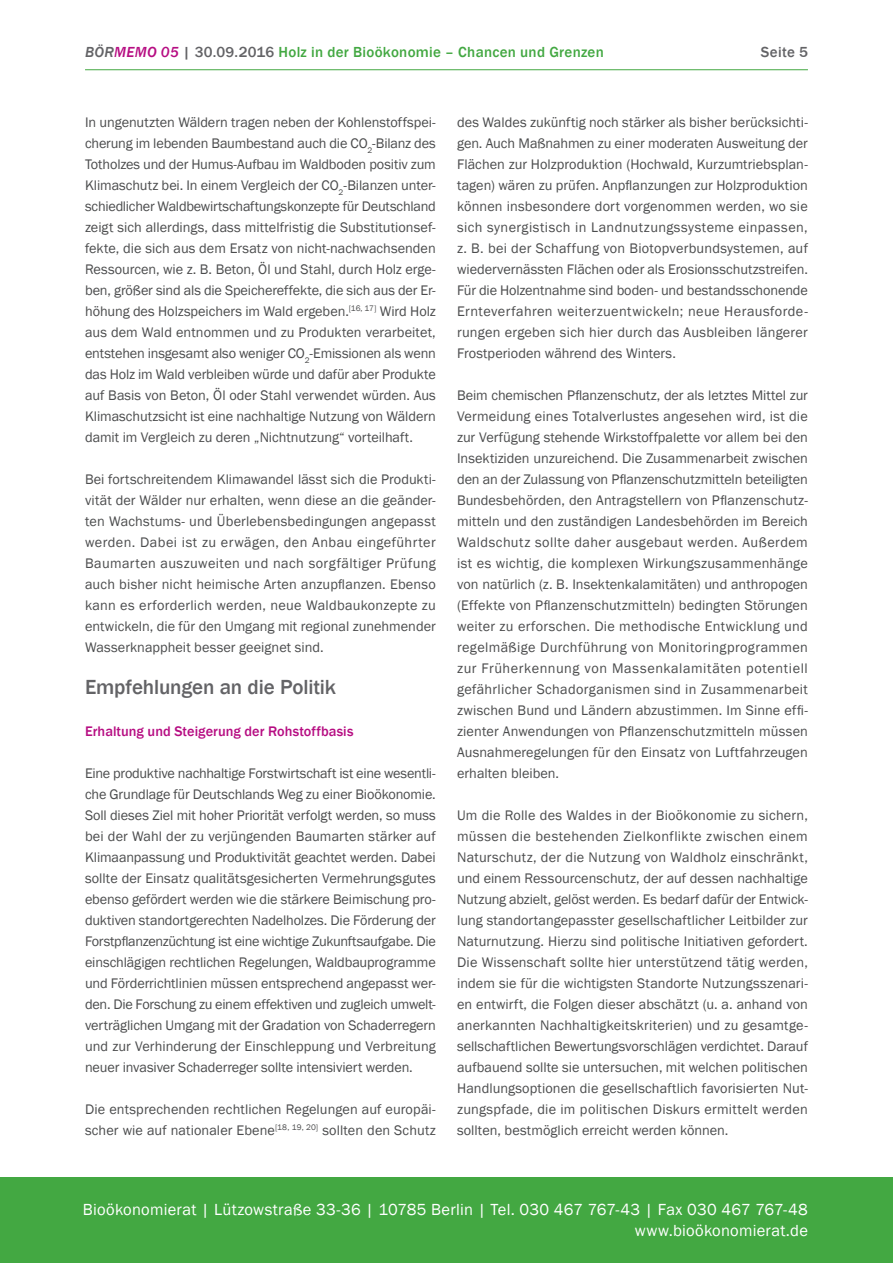
<style>
.page{position:relative;width:893px;height:1263px;background:#fff}
.page>*{position:absolute;margin:0;border:0;box-sizing:border-box;transform-origin:0 0}
.t1{font:500 21px "Franklin Gothic";letter-spacing:-.01em;color:#636366}
.t2{font:16.5px/21px "Franklin Gothic";letter-spacing:.015em;color:#fff;text-align:right}
.t3{font:500 15px "Franklin Gothic";letter-spacing:.02em;color:#43a842}
.t4{font:500 15px "Franklin Gothic";letter-spacing:.02em;color:#636366}
.t5{font:14.25px/21px "Franklin Gothic";color:#4b4c4d;text-align:justify}
.t6{font:500 14.25px "Franklin Gothic";letter-spacing:.005em;color:#b60d82}
.s1{font-style:italic;color:#636366}
.s2{font-style:italic;color:#b60d82}
.s3{color:#636366}
</style>
<div class="page">
<div style="left:0;top:1177px;width:893px;height:86px;background:#43a842"></div>
<hr style="left:85px;top:69px;width:723px;height:1px;background:#43a842">
<p class="t3" style="left:85px;top:42px;width:520px"><span class="s1">BÖR</span><span class="s2">MEMO 05</span> <span class="s3">| 30.09.2016</span> Holz in der Bioökonomie – Chancen und Grenzen</p>
<p class="t4" style="left:761px;top:42px;width:48px">Seite 5</p>
<p class="t5" style="left:85px;top:112px;width:352px">In ungenutzten Wäldern tragen neben der Kohlenstoffspei&shy;cherung im lebenden Baumbestand auch die CO<sub>2</sub>-Bilanz des Totholzes und der Humus-Aufbau im Waldboden positiv zum Klimaschutz bei. In einem Vergleich der CO<sub>2</sub>-Bilanzen unter&shy;schiedlicher Waldbewirtschaftungskonzepte für Deutschland zeigt sich allerdings, dass mittelfristig die Substitutionsef&shy;fekte, die sich aus dem Ersatz von nicht-nachwachsenden Ressourcen, wie z. B. Beton, Öl und Stahl, durch Holz erge&shy;ben, größer sind als die Speichereffekte, die sich aus der Er&shy;höhung des Holzspeichers im Wald ergeben.<sup>[16,</sup> <sup>17]</sup> Wird Holz aus dem Wald entnommen und zu Produkten verarbeitet, entstehen insgesamt also weniger CO<sub>2</sub>-Emissionen als wenn das Holz im Wald verbleiben würde und dafür aber Produkte auf Basis von Beton, Öl oder Stahl verwendet würden. Aus Klimaschutzsicht ist eine nachhaltige Nutzung von Wäldern damit im Vergleich zu deren „Nichtnutzung“ vorteilhaft.</p>
<p class="t5" style="left:85px;top:469px;width:352px">Bei fortschreitendem Klimawandel lässt sich die Produkti&shy;vität der Wälder nur erhalten, wenn diese an die geänder&shy;ten Wachstums- und Überlebensbedingungen angepasst werden. Dabei ist zu erwägen, den Anbau eingeführter Baumarten auszuweiten und nach sorgfältiger Prüfung auch bisher nicht heimische Arten anzupflanzen. Ebenso kann es erforderlich werden, neue Waldbaukonzepte zu entwickeln, die für den Umgang mit regional zunehmender Wasserknappheit besser geeignet sind.</p>
<h1 class="t1" style="left:85px;top:674px;width:253px">Empfehlungen an die Politik</h1>
<p class="t6" style="left:85px;top:722px;width:270px">Erhaltung und Steigerung der Rohstoffbasis</p>
<p class="t5" style="left:85px;top:763px;width:352px">Eine produktive nachhaltige Forstwirtschaft ist eine wesentli&shy;che Grundlage für Deutschlands Weg zu einer Bioökonomie.<br>Soll dieses Ziel mit hoher Priorität verfolgt werden, so muss bei der Wahl der zu verjüngenden Baumarten stärker auf Klimaanpassung und Produktivität geachtet werden. Dabei sollte der Einsatz qualitätsgesicherten Vermehrungsgutes ebenso gefördert werden wie die stärkere Beimischung pro&shy;duktiven standortgerechten Nadelholzes. Die Förderung der Forstpflanzenzüchtung ist eine wichtige Zukunftsaufgabe. Die einschlägigen rechtlichen Regelungen, Waldbauprogramme und Förderrichtlinien müssen entsprechend angepasst wer&shy;den. Die Forschung zu einem effektiven und zugleich umwelt&shy;verträglichen Umgang mit der Gradation von Schaderregern und zur Verhinderung der Einschleppung und Verbreitung neuer invasiver Schaderreger sollte intensiviert werden.</p>
<p class="t5" style="left:85px;top:1099px;width:352px">Die entsprechenden rechtlichen Regelungen auf europäi&shy;scher wie auf nationaler Ebene<sup>[18,</sup> <sup>19,</sup> <sup>20]</sup> sollten den Schutz</p>
<p class="t5" style="left:457px;top:112px;width:352px">des Waldes zukünftig noch stärker als bisher berücksichti&shy;gen. Auch Maßnahmen zu einer moderaten Ausweitung der Flächen zur Holzproduktion (Hochwald, Kurzumtriebsplan&shy;tagen) wären zu prüfen. Anpflanzungen zur Holzproduktion können insbesondere dort vorgenommen werden, wo sie sich synergistisch in Landnutzungssysteme einpassen, z. B. bei der Schaffung von Biotopverbundsystemen, auf wiedervernässten Flächen oder als Erosionsschutzstreifen.<br>Für die Holzentnahme sind boden- und bestandsschonende Ernteverfahren weiterzuentwickeln; neue Herausforde&shy;rungen ergeben sich hier durch das Ausbleiben längerer Frostperioden während des Winters.</p>
<p class="t5" style="left:457px;top:385px;width:352px">Beim chemischen Pflanzenschutz, der als letztes Mittel zur Vermeidung eines Totalverlustes angesehen wird, ist die zur Verfügung stehende Wirkstoffpalette vor allem bei den Insektiziden unzureichend. Die Zusammenarbeit zwischen den an der Zulassung von Pflanzenschutzmitteln beteiligten Bundesbehörden, den Antragstellern von Pflanzenschutz&shy;mitteln und den zuständigen Landesbehörden im Bereich Waldschutz sollte daher ausgebaut werden. Außerdem ist es wichtig, die komplexen Wirkungszusammenhänge von natürlich (z. B. Insektenkalamitäten) und anthropogen (Effekte von Pflanzenschutzmitteln) bedingten Störungen weiter zu erforschen. Die methodische Entwicklung und regelmäßige Durchführung von Monitoringprogrammen zur Früherkennung von Massenkalamitäten potentiell gefährlicher Schadorganismen sind in Zusammenarbeit zwischen Bund und Ländern abzustimmen. Im Sinne effi&shy;zienter Anwendungen von Pflanzenschutzmitteln müssen Ausnahmeregelungen für den Einsatz von Luftfahrzeugen erhalten bleiben.</p>
<p class="t5" style="left:457px;top:805px;width:352px">Um die Rolle des Waldes in der Bioökonomie zu sichern, müssen die bestehenden Zielkonflikte zwischen einem Naturschutz, der die Nutzung von Waldholz einschränkt, und einem Ressourcenschutz, der auf dessen nachhaltige Nutzung abzielt, gelöst werden. Es bedarf dafür der Entwick&shy;lung standortangepasster gesellschaftlicher Leitbilder zur Naturnutzung. Hierzu sind politische Initiativen gefordert.<br>Die Wissenschaft sollte hier unterstützend tätig werden, indem sie für die wichtigsten Standorte Nutzungsszenari&shy;en entwirft, die Folgen dieser abschätzt (u. a. anhand von anerkannten Nachhaltigkeitskriterien) und zu gesamtge&shy;sellschaftlichen Bewertungsvorschlägen verdichtet. Darauf aufbauend sollte sie untersuchen, mit welchen politischen Handlungsoptionen die gesellschaftlich favorisierten Nut&shy;zungspfade, die im politischen Diskurs ermittelt werden sollten, bestmöglich erreicht werden können.</p>
<p class="t2" style="left:83px;top:1200px;width:726px">Bioökonomierat | Lützowstraße 33-36 | 10785 Berlin | Tel. 030 467 767-43 | Fax 030 467 767-48 www.bioökonomierat.de</p>
</div>
